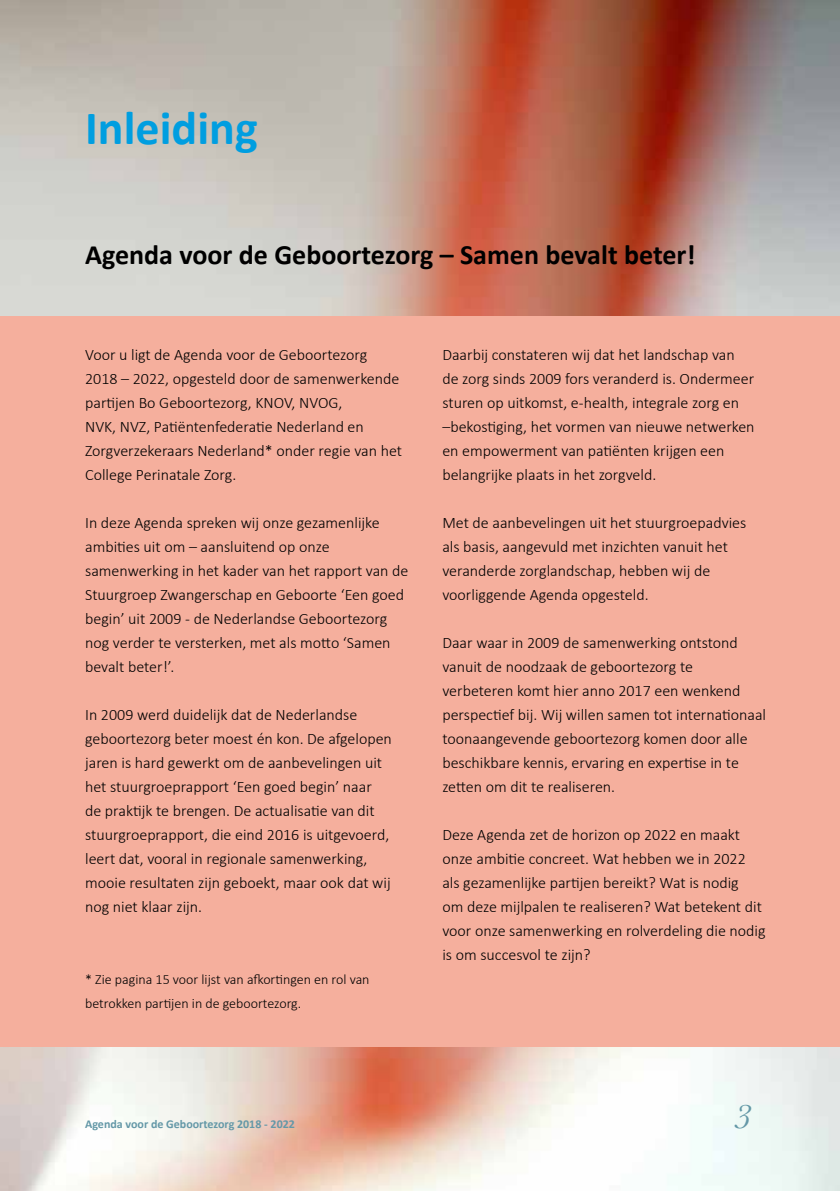
<style>
.page{position:relative;width:840px;height:1191px;background:#fff}
.page>*{position:absolute;margin:0;border:0;box-sizing:border-box;transform-origin:0 0}
.t1{font:700 48px "Calibri";color:#009ee0}
.t2{font:italic 35.4px "Baskerville";color:#6498a7}
.t3{font:700 28px "Calibri";color:#000}
.t4{font:300 16px/24px "Calibri";color:#000}
.t5{font:300 14px/24px "Calibri";color:#000}
.t6{font:700 12px "Calibri";color:#6498a7}
</style>
<div class="page">
<img style="left:0;top:0;width:839px;height:1191px">
<div style="left:0;top:316px;width:839px;height:731px;background:#f5af9d"></div>
<h1 class="t1" style="left:85px;top:97px;width:174px">Inleiding</h1>
<h3 class="t3" style="left:85px;top:237px;width:611px">Agenda voor de Geboortezorg – Samen bevalt beter!</h3>
<p class="t4" style="left:85px;top:342px;width:318px">Voor u ligt de Agenda voor de Geboortezorg 2018 – 2022, opgesteld door de samenwerkende partijen Bo Geboortezorg, KNOV, NVOG,<br>NVK, NVZ, Patiëntenfederatie Nederland en Zorgverzekeraars Nederland* onder regie van het College Perinatale Zorg.</p>
<p class="t4" style="left:85px;top:510px;width:324px">In deze Agenda spreken wij onze gezamenlijke ambities uit om – aansluitend op onze samenwerking in het kader van het rapport van de Stuurgroep Zwangerschap en Geboorte ‘Een goed begin’ uit 2009 - de Nederlandse Geboortezorg nog verder te versterken, met als motto ‘Samen bevalt beter!’.</p>
<p class="t4" style="left:85px;top:702px;width:308px">In 2009 werd duidelijk dat de Nederlandse geboortezorg beter moest én kon. De afgelopen jaren is hard gewerkt om de aanbevelingen uit het stuurgroeprapport ‘Een goed begin’ naar de praktijk te brengen. De actualisatie van dit stuurgroeprapport, die eind 2016 is uitgevoerd, leert dat, vooral in regionale samenwerking, mooie resultaten zijn geboekt, maar ook dat wij nog niet klaar zijn.</p>
<p class="t5" style="left:85px;top:967px;width:286px">* Zie pagina 15 voor lijst van afkortingen en rol van betrokken partijen in de geboortezorg.</p>
<p class="t4" style="left:442px;top:342px;width:313px">Daarbij constateren wij dat het landschap van de zorg sinds 2009 fors veranderd is. Ondermeer sturen op uitkomst, e-health, integrale zorg en –bekostiging, het vormen van nieuwe netwerken en empowerment van patiënten krijgen een belangrijke plaats in het zorgveld.</p>
<p class="t4" style="left:442px;top:510px;width:305px">Met de aanbevelingen uit het stuurgroepadvies als basis, aangevuld met inzichten vanuit het veranderde zorglandschap, hebben wij de voorliggende Agenda opgesteld.</p>
<p class="t4" style="left:442px;top:630px;width:325px">Daar waar in 2009 de samenwerking ontstond vanuit de noodzaak de geboortezorg te verbeteren komt hier anno 2017 een wenkend perspectief bij. Wij willen samen tot internationaal toonaangevende geboortezorg komen door alle beschikbare kennis, ervaring en expertise in te zetten om dit te realiseren.</p>
<p class="t4" style="left:442px;top:822px;width:324px">Deze Agenda zet de horizon op 2022 en maakt onze ambitie concreet. Wat hebben we in 2022 als gezamenlijke partijen bereikt? Wat is nodig<br>om deze mijlpalen te realiseren? Wat betekent dit voor onze samenwerking en rolverdeling die nodig is om succesvol te zijn?</p>
<p class="t6" style="left:85px;top:1116px;width:211px">Agenda voor de Geboortezorg 2018 - 2022</p>
<h2 class="t2" style="left:734px;top:1093px;width:19px">3</h2>
</div>
